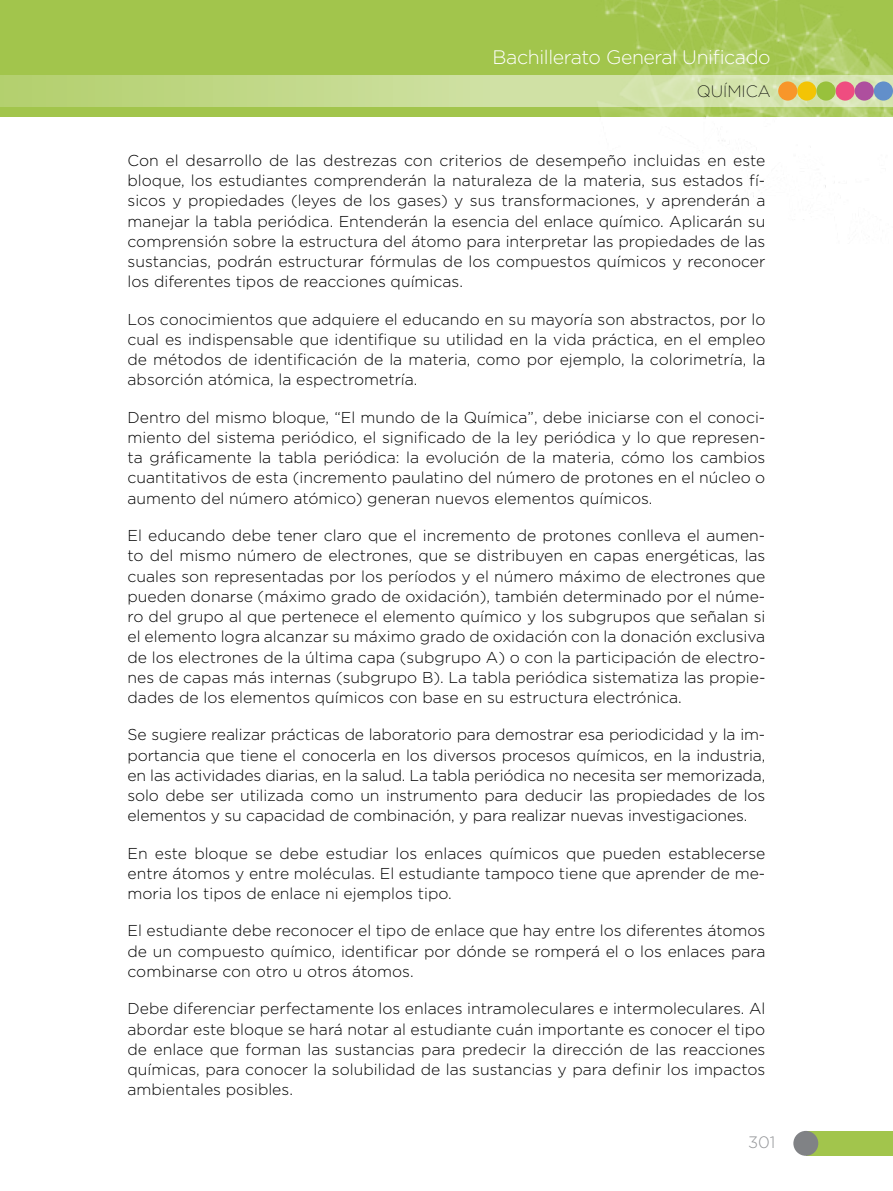
<style>
.page{position:relative;width:893px;height:1191px;background:#fff}
.page>*{position:absolute;margin:0;border:0;box-sizing:border-box;transform-origin:0 0}
.t1{font:300 19.5px "Gotham";letter-spacing:-.02em;color:#fff}
.t2{font:200 16.5px "Gotham";color:#000}
.t3{font:300 16.5px "Gotham";color:#939598}
.t4{font:300 15.75px/20.2px "Gotham";color:#000;text-align:justify}
</style>
<div class="page">
<div style="left:0;top:0;width:893px;height:117px;background:#a2c54c"></div>
<img style="left:598px;top:0;width:295px;height:220px">
<div style="left:0;top:75px;width:893px;height:32px;background:linear-gradient(to right,#b6d172,#dde9be)"></div>
<div style="left:874px;top:81px;width:19px;height:20px;background:#628fca;border-radius:50%"></div>
<div style="left:797px;top:81px;width:19px;height:20px;background:#f3c405;border-radius:50%"></div>
<div style="left:836px;top:81px;width:19px;height:20px;background:#ef4d80;border-radius:50%"></div>
<div style="left:855px;top:81px;width:19px;height:20px;background:#ae4f9e;border-radius:50%"></div>
<div style="left:778px;top:81px;width:19px;height:20px;background:#f8962a;border-radius:50%"></div>
<div style="left:816px;top:81px;width:20px;height:20px;background:#98c13c;border-radius:50%"></div>
<div style="left:806px;top:1130px;width:87px;height:25px;background:#a2c54c"></div>
<div style="left:793px;top:1130px;width:25px;height:25px;background:#808285;border-radius:50%"></div>
<p class="t1" style="left:493px;top:45px;width:280px">Bachillerato General Unificado</p>
<p class="t2" style="left:697px;top:81px;width:75px">QUÍMICA</p>
<p class="t4" style="left:128px;top:150px;width:639px">Con el desarrollo de las destrezas con criterios de desempeño incluidas en este bloque, los estudiantes comprenderán la naturaleza de la materia, sus estados fí&shy;sicos y propiedades (leyes de los gases) y sus transformaciones, y aprenderán a manejar la tabla periódica. Entenderán la esencia del enlace químico. Aplicarán su comprensión sobre la estructura del átomo para interpretar las propiedades de las sustancias, podrán estructurar fórmulas de los compuestos químicos y reconocer los diferentes tipos de reacciones químicas.</p>
<p class="t4" style="left:128px;top:308px;width:639px">Los conocimientos que adquiere el educando en su mayoría son abstractos, por lo cual es indispensable que identifique su utilidad en la vida práctica, en el empleo de métodos de identificación de la materia, como por ejemplo, la colorimetría, la absorción atómica, la espectrometría.</p>
<p class="t4" style="left:128px;top:406px;width:639px">Dentro del mismo bloque, “El mundo de la Química”, debe iniciarse con el conoci&shy;miento del sistema periódico, el significado de la ley periódica y lo que represen&shy;ta gráficamente la tabla periódica: la evolución de la materia, cómo los cambios cuantitativos de esta (incremento paulatino del número de protones en el núcleo o aumento del número atómico) generan nuevos elementos químicos.</p>
<p class="t4" style="left:128px;top:525px;width:639px">El educando debe tener claro que el incremento de protones conlleva el aumen&shy;to del mismo número de electrones, que se distribuyen en capas energéticas, las cuales son representadas por los períodos y el número máximo de electrones que pueden donarse (máximo grado de oxidación), también determinado por el núme&shy;ro del grupo al que pertenece el elemento químico y los subgrupos que señalan si el elemento logra alcanzar su máximo grado de oxidación con la donación exclusiva de los electrones de la última capa (subgrupo A) o con la participación de electro&shy;nes de capas más internas (subgrupo B). La tabla periódica sistematiza las propie&shy;dades de los elementos químicos con base en su estructura electrónica.</p>
<p class="t4" style="left:128px;top:724px;width:639px">Se sugiere realizar prácticas de laboratorio para demostrar esa periodicidad y la im&shy;portancia que tiene el conocerla en los diversos procesos químicos, en la industria, en las actividades diarias, en la salud. La tabla periódica no necesita ser memorizada, solo debe ser utilizada como un instrumento para deducir las propiedades de los elementos y su capacidad de combinación, y para realizar nuevas investigaciones.</p>
<p class="t4" style="left:128px;top:842px;width:639px">En este bloque se debe estudiar los enlaces químicos que pueden establecerse entre átomos y entre moléculas. El estudiante tampoco tiene que aprender de me&shy;moria los tipos de enlace ni ejemplos tipo.</p>
<p class="t4" style="left:128px;top:920px;width:639px">El estudiante debe reconocer el tipo de enlace que hay entre los diferentes átomos de un compuesto químico, identificar por dónde se romperá el o los enlaces para combinarse con otro u otros átomos.</p>
<p class="t4" style="left:128px;top:998px;width:639px">Debe diferenciar perfectamente los enlaces intramoleculares e intermoleculares. Al abordar este bloque se hará notar al estudiante cuán importante es conocer el tipo de enlace que forman las sustancias para predecir la dirección de las reacciones químicas, para conocer la solubilidad de las sustancias y para definir los impactos ambientales posibles.</p>
<p class="t3" style="left:748px;top:1132px;width:29px">301</p>
</div>
